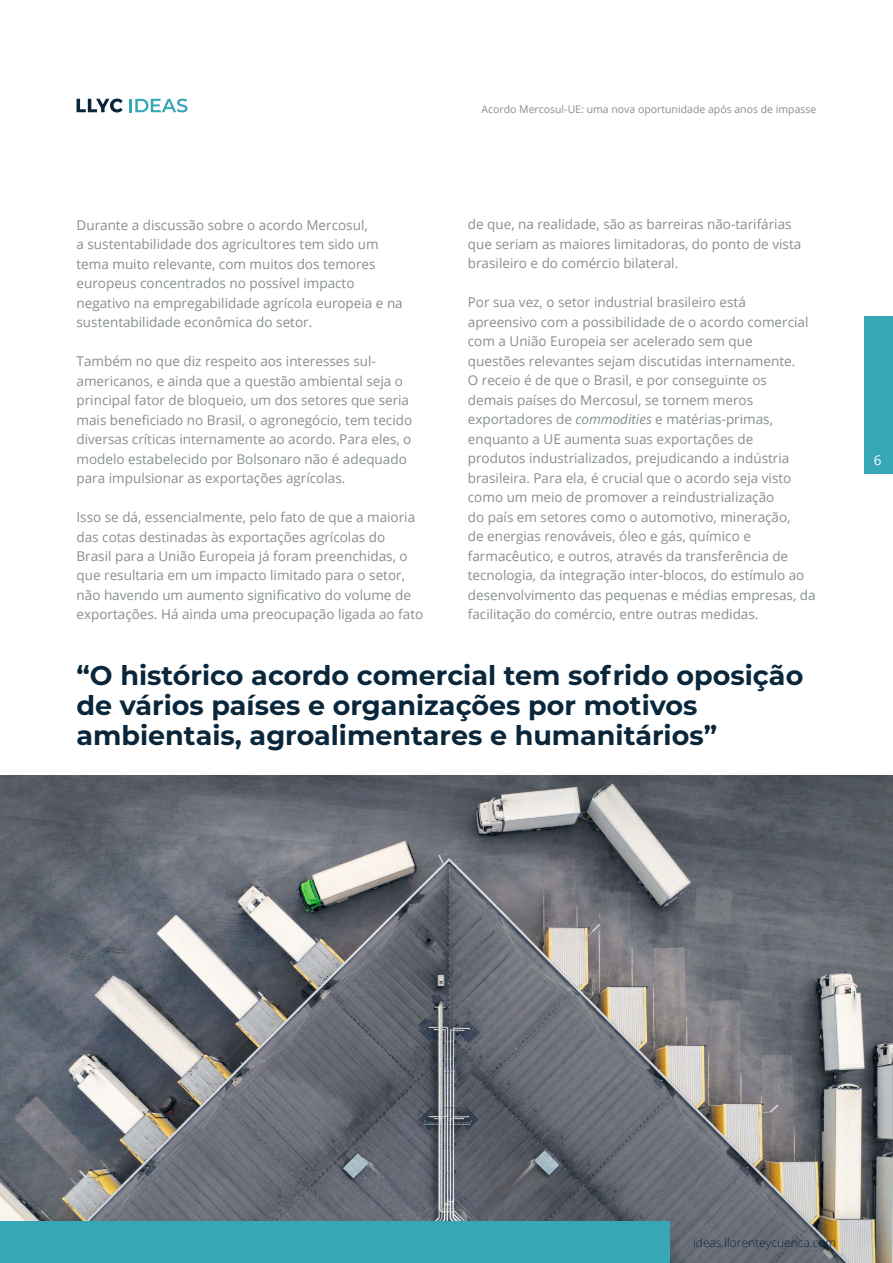
<style>
.page{position:relative;width:893px;height:1263px;background:#fff}
.page>*{position:absolute;margin:0;border:0;box-sizing:border-box;transform-origin:0 0}
.t1{font:700 27px/30px "Montserrat";color:#0a263b}
.t2{font:13.5px/19.5px "Open Sans";color:#878e90}
.t3{font:13.5px "Open Sans";color:#fff}
.t4{font:300 12px "Open Sans";color:#0a263b}
.t5{font:10.5px "Open Sans";color:#878e90}
.s1{font-style:italic}
</style>
<div class="page">
<img style="left:0;top:776px;width:893px;height:487px">
<svg style="left:129px;top:99px;width:59px;height:13px"></svg>
<svg style="left:77px;top:99px;width:46px;height:13px"></svg>
<div style="left:0;top:1221px;width:669px;height:42px;background:#36a7b7"></div>
<div style="left:864px;top:316px;width:29px;height:158px;background:#36a7b7"></div>
<p class="t2" style="left:77px;top:215px;width:328px">Durante a discussão sobre o acordo Mercosul,<br>a sustentabilidade dos agricultores tem sido um tema muito relevante, com muitos dos temores europeus concentrados no possível impacto negativo na empregabilidade agrícola europeia e na sustentabilidade econômica do setor.</p>
<p class="t2" style="left:77px;top:351px;width:337px">Também no que diz respeito aos interesses sul&shy;americanos, e ainda que a questão ambiental seja o principal fator de bloqueio, um dos setores que seria mais beneficiado no Brasil, o agronegócio, tem tecido diversas críticas internamente ao acordo. Para eles, o modelo estabelecido por Bolsonaro não é adequado para impulsionar as exportações agrícolas.</p>
<p class="t2" style="left:77px;top:507px;width:348px">Isso se dá, essencialmente, pelo fato de que a maioria das cotas destinadas às exportações agrícolas do Brasil para a União Europeia já foram preenchidas, o que resultaria em um impacto limitado para o setor, não havendo um aumento significativo do volume de exportações. Há ainda uma preocupação ligada ao fato</p>
<p class="t5" style="left:481px;top:101px;width:337px">Acordo Mercosul-UE: uma nova oportunidade após anos de impasse</p>
<p class="t2" style="left:468px;top:214px;width:335px">de que, na realidade, são as barreiras não-tarifárias que seriam as maiores limitadoras, do ponto de vista brasileiro e do comércio bilateral.</p>
<p class="t2" style="left:468px;top:292px;width:349px">Por sua vez, o setor industrial brasileiro está apreensivo com a possibilidade de o acordo comercial com a União Europeia ser acelerado sem que<br>questões relevantes sejam discutidas internamente.<br>O receio é de que o Brasil, e por conseguinte os demais países do Mercosul, se tornem meros exportadores de <span class="s1">commodities</span> e matérias-primas, enquanto a UE aumenta suas exportações de<br>produtos industrializados, prejudicando a indústria brasileira. Para ela, é crucial que o acordo seja visto como um meio de promover a reindustrialização<br>do país em setores como o automotivo, mineração,<br>de energias renováveis, óleo e gás, químico e farmacêutico, e outros, através da transferência de tecnologia, da integração inter-blocos, do estímulo ao desenvolvimento das pequenas e médias empresas, da facilitação do comércio, entre outras medidas.</p>
<h1 class="t1" style="left:77px;top:659px;width:728px">“O histórico acordo comercial tem sofrido oposição de vários países e organizações por motivos ambientais, agroalimentares e humanitários”</h1>
<p class="t3" style="left:874px;top:451px;width:9px">6</p>
<p class="t4" style="left:693px;top:1234px;width:144px">ideas.llorenteycuenca.com</p>
</div>
